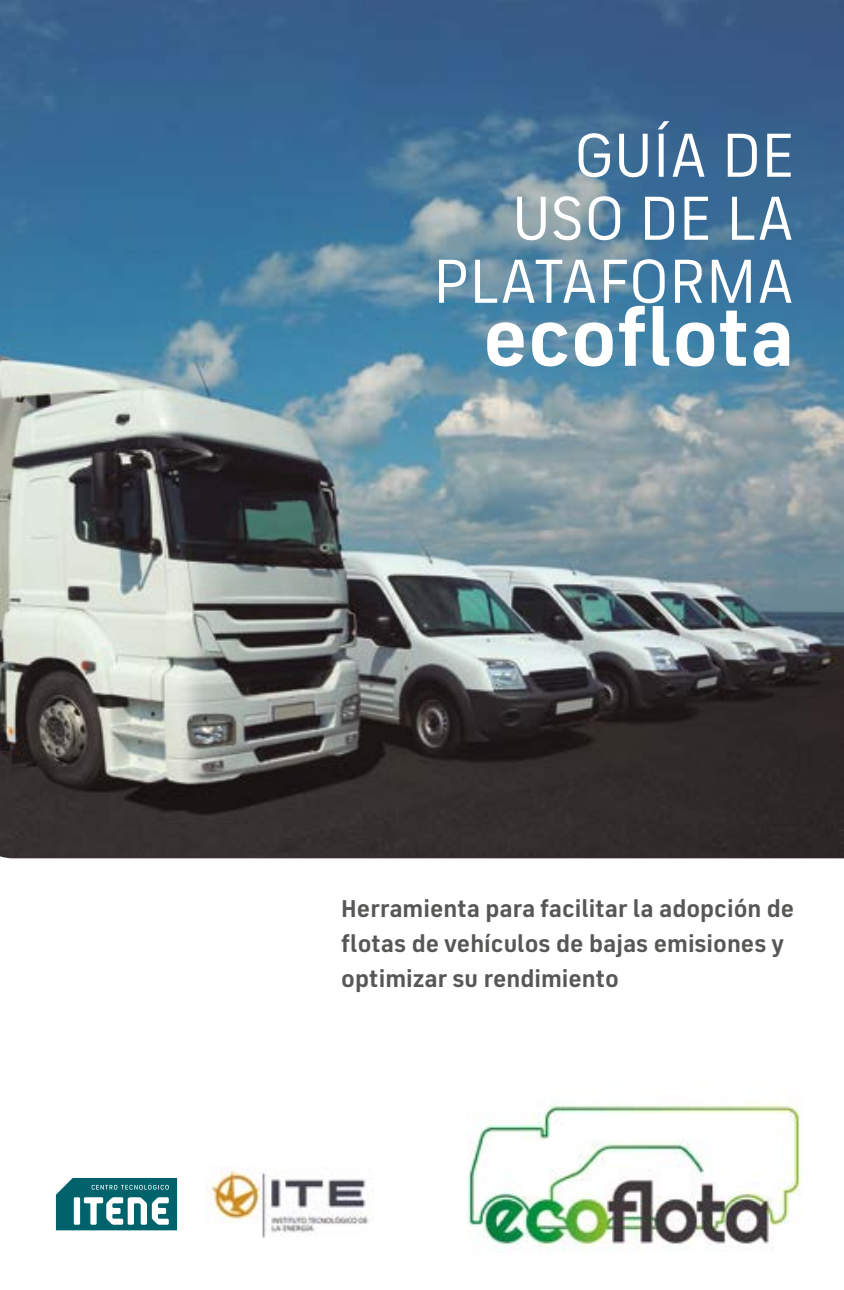
<style>
.page{position:relative;width:844px;height:1290px;background:#fff}
.page>*{position:absolute;margin:0;border:0;box-sizing:border-box;transform-origin:0 0}
.t1{font:700 82.25px "FS Industrie";color:#fff}
.t2{font:63px/63px "FS Industrie";color:#fff;text-align:right}
.t3{font:700 24.5px/35px "FS Industrie";color:#575756}
</style>
<div class="page">
<img style="left:0;top:0;width:843px;height:858px">
<img style="left:207px;top:1168px;width:162px;height:70px">
<svg style="left:56px;top:1178px;width:121px;height:52px"></svg>
<img style="left:467px;top:1102px;width:335px;height:150px">
<h2 class="t2" style="left:433px;top:124px;width:362px">GUÍA DE<br>USO DE LA<br>PLATAFORMA</h2>
<h1 class="t1" style="left:482px;top:287px;width:313px">ecoflota</h1>
<p class="t3" style="left:341px;top:891px;width:454px">Herramienta para facilitar la adopción de flotas de vehículos de bajas emisiones y optimizar su rendimiento</p>
</div>
